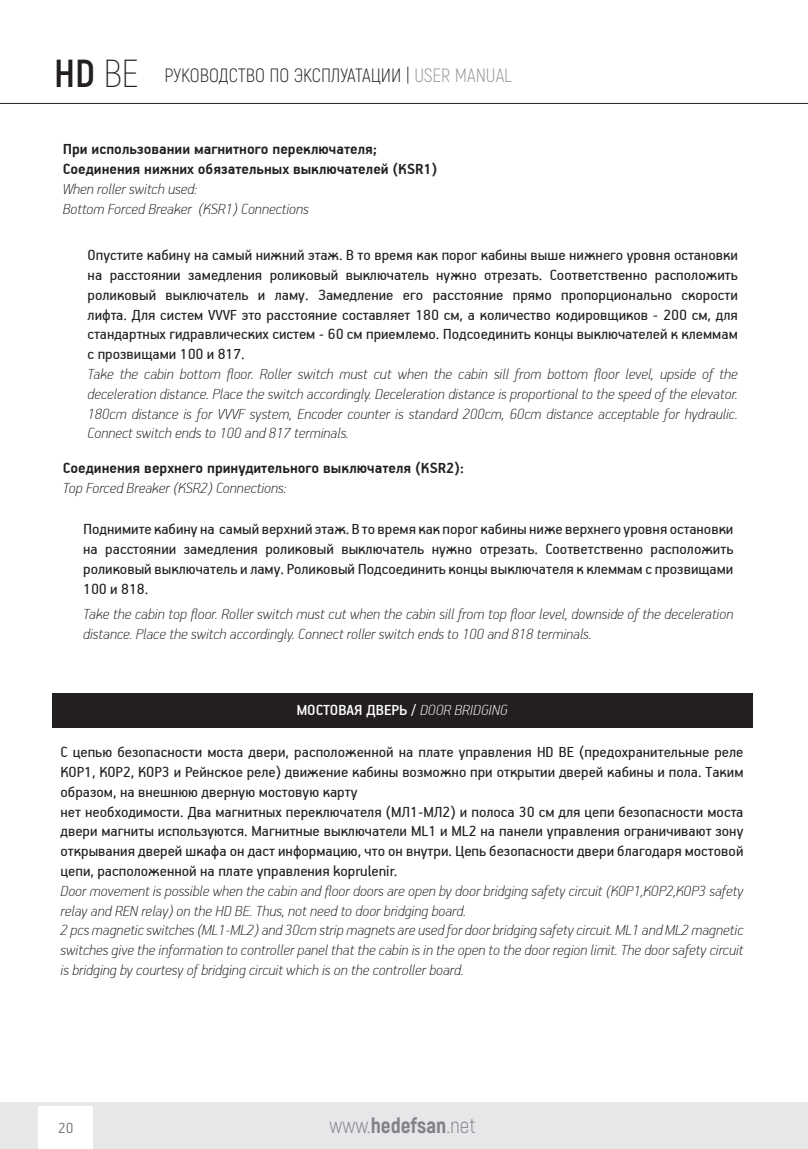
<style>
.page{position:relative;width:808px;height:1149px;background:#fff}
.page>*{position:absolute;margin:0;border:0;box-sizing:border-box;transform-origin:0 0}
.t1{font:300 21.45px "Akrobat";letter-spacing:.005em;color:#808285}
.t2{font:300 19.2px "Akrobat";color:#231f20}
.t3{font:16.5px/19.8px "PF Handbook Pro";color:#231f20;text-align:justify}
.t4{font:italic 100 16.5px/19.8px "PF Handbook Pro";color:#231f20}
.t5{font:700 16.5px/19.8px "PF Handbook Pro";color:#231f20}
.t6{font:500 16.5px "PF Handbook Pro";color:#fff}
.t7{font:300 16.5px "PF Handbook Pro";color:#6c6d70}
.s1{font-weight:700;font-size:39px}
.s2{font-weight:200;font-size:39px}
.s3{color:#939598}
.s4{font-weight:100;font-style:italic}
.s5{font-weight:800}
</style>
<div class="page">
<div style="left:0;top:1101px;width:808px;height:47px;background:#e6e7e9"></div>
<div style="left:38px;top:1106px;width:55px;height:42px;background:#fff"></div>
<hr style="left:0;top:103px;width:808px;height:1px;background:#231f20">
<div style="left:53px;top:693px;width:700px;height:35px;background:#231f20"></div>
<p class="t2" style="left:54px;top:64px;width:459px"><span class="s1">HD</span> <span class="s2">BE</span> РУКОВОДСТВО ПО ЭКСПЛУАТАЦИИ | <span class="s3">USER MANUAL</span></p>
<p class="t5" style="left:63px;top:139px;width:376px">При использовании магнитного переключателя;<br>Соединения нижних обязательных выключателей (KSR1)</p>
<p class="t4" style="left:63px;top:178px;width:248px">When roller switch used:<br>Bottom Forced Breaker (KSR1) Connections</p>
<p class="t3" style="left:88px;top:244px;width:652px">Опустите кабину на самый нижний этаж. В то время как порог кабины выше нижнего уровня остановки на расстоянии замедления роликовый выключатель нужно отрезать. Соответственно расположить роликовый выключатель и ламу. Замедление его расстояние прямо пропорционально скорости лифта. Для систем VVVF это расстояние составляет 180 см, а количество кодировщиков - 200 см, для стандартных гидравлических систем - 60 см приемлемо. Подсоединить концы выключателей к клеммам с прозвищами 100 и 817.</p>
<p class="t4" style="left:88px;top:363px;width:652px;text-align:justify">Take the cabin bottom floor. Roller switch must cut when the cabin sill from bottom floor level, upside of the deceleration distance. Place the switch accordingly. Deceleration distance is proportional to the speed of the elevator.<br>180cm distance is for VVVF system, Encoder counter is standard 200cm, 60cm distance acceptable for hydraulic.<br>Connect switch ends to 100 and 817 terminals.</p>
<p class="t5" style="left:63px;top:457px;width:403px">Соединения верхнего принудительного выключателя (KSR2):</p>
<p class="t4" style="left:63px;top:477px;width:225px">Top Forced Breaker (KSR2) Connections:</p>
<p class="t3" style="left:83px;top:518px;width:652px">Поднимите кабину на самый верхний этаж. В то время как порог кабины ниже верхнего уровня остановки на расстоянии замедления роликовый выключатель нужно отрезать. Соответственно расположить роликовый выключатель и ламу. Роликовый Подсоединить концы выключателя к клеммам с прозвищами 100 и 818.</p>
<p class="t4" style="left:83px;top:603px;width:652px">Take the cabin top floor. Roller switch must cut when the cabin sill from top floor level, downside of the deceleration distance. Place the switch accordingly. Connect roller switch ends to 100 and 818 terminals.</p>
<p class="t6" style="left:297px;top:699px;width:212px">МОСТОВАЯ ДВЕРЬ / <span class="s4">DOOR BRIDGING</span></p>
<p class="t3" style="left:61px;top:741px;width:684px;text-align:left">С цепью безопасности моста двери, расположенной на плате управления HD BE (предохранительные реле KOP1, KOP2, KOP3 и Рейнское реле) движение кабины возможно при открытии дверей кабины и пола. Таким образом, на внешнюю дверную мостовую карту<br>нет необходимости. Два магнитных переключателя (МЛ1-МЛ2) и полоса 30 см для цепи безопасности моста двери магниты используются. Магнитные выключатели ML1 и ML2 на панели управления ограничивают зону открывания дверей шкафа он даст информацию, что он внутри. Цепь безопасности двери благодаря мостовой цепи, расположенной на плате управления koprulenir.</p>
<p class="t4" style="left:61px;top:879px;width:684px">Door movement is possible when the cabin and floor doors are open by door bridging safety circuit (KOP1,KOP2,KOP3 safety relay and REN relay) on the HD BE. Thus, not need to door bridging board.<br>2 pcs magnetic switches (ML1-ML2) and 30cm strip magnets are used for door bridging safety circuit. ML1 and ML2 magnetic switches give the information to controller panel that the cabin is in the open to the door region limit. The door safety circuit is bridging by courtesy of bridging circuit which is on the controller board.</p>
<p class="t7" style="left:58px;top:1117px;width:17px">20</p>
<h1 class="t1" style="left:330px;top:1112px;width:148px">www.<span class="s5">hedefsan</span>.net</h1>
</div>
